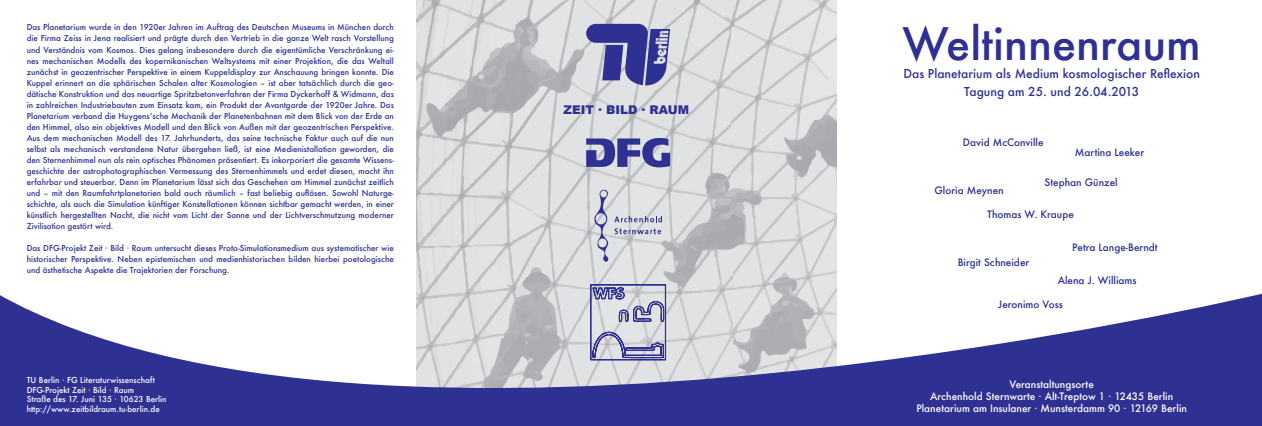
<style>
.page{position:relative;width:1262px;height:426px;background:#fff}
.page>*{position:absolute;margin:0;border:0;box-sizing:border-box;transform-origin:0 0}
.t1{font:500 43.7px "Futura";color:#2e3092}
.t2{font:500 12px/18px "Futura";color:#2e3092;text-align:center}
.t3{font:900 12px "Arial";color:#2e3092}
.t4{font:500 10px "Futura";color:#2e3092}
.t5{font:500 10px/12px "Futura";color:#fff;text-align:center}
.t6{font:500 8px/11px "Futura";color:#2e3092;text-align:justify}
.t7{font:500 8px/9.6px "Futura";color:#fff}
</style>
<div class="page">
<img style="left:417px;top:0;width:419px;height:293px">
<svg style="left:0;top:293px;width:1261px;height:132px;fill:#2e3092"></svg>
<svg style="left:592px;top:187px;width:70px;height:75px;background:#cfd0da"></svg>
<svg style="left:586px;top:138px;width:84px;height:29px;background:#6c6ead"></svg>
<svg style="left:590px;top:284px;width:76px;height:76px;background:#afb0cb"></svg>
<svg style="left:586px;top:24px;width:84px;height:61px;background:#6d6ead"></svg>
<p class="t6" style="left:27px;top:22px;width:369px">Das Planetarium wurde in den 1920er Jahren im Auftrag des Deutschen Museums in München durch die Firma Zeiss in Jena realisiert und prägte durch den Vertrieb in die ganze Welt rasch Vorstellung und Verständnis vom Kosmos. Dies gelang insbesondere durch die eigentümliche Verschränkung ei&shy;nes mechanischen Modells des kopernikanischen Weltsystems mit einer Projektion, die das Weltall zunächst in geozentrischer Perspektive in einem Kuppeldisplay zur Anschauung bringen konnte. Die Kuppel erinnert an die sphärischen Schalen alter Kosmologien – ist aber tatsächlich durch die geo&shy;dätische Konstruktion und das neuartige Spritzbetonverfahren der Firma Dyckerhoff &amp; Widmann, das in zahlreichen Industriebauten zum Einsatz kam, ein Produkt der Avantgarde der 1920er Jahre. Das Planetarium verband die Huygensʼsche Mechanik der Planetenbahnen mit dem Blick von der Erde an den Himmel, also ein objektives Modell und den Blick von Außen mit der geozentrischen Perspektive.<br>Aus dem mechanischen Modell des 17. Jahrhunderts, das seine technische Faktur auch auf die nun selbst als mechanisch verstandene Natur übergehen ließ, ist eine Medienistallation geworden, die den Sternenhimmel nun als rein optisches Phänomen präsentiert. Es inkorporiert die gesamte Wissens&shy;geschichte der astrophotographischen Vermessung des Sternenhimmels und erdet diesen, macht ihn erfahrbar und steuerbar. Denn im Planetarium lässt sich das Geschehen am Himmel zunächst zeitlich und – mit den Raumfahrtplanetarien bald auch räumlich – fast beliebig auflösen. Sowohl Naturge&shy;schichte, als auch die Simulation künftiger Konstellationen können sichtbar gemacht werden, in einer künstlich hergestellten Nacht, die nicht vom Licht der Sonne und der Lichtverschmutzung moderner Zivilisation gestört wird.</p>
<p class="t6" style="left:27px;top:242px;width:369px">Das DFG-Projekt Zeit · Bild · Raum untersucht dieses Proto-Simulationsmedium aus systematischer wie historischer Perspektive. Neben epistemischen und medienhistorischen bilden hierbei poetologische und ästhetische Aspekte die Trajektorien der Forschung.</p>
<p class="t7" style="left:27px;top:374px;width:141px">TU Berlin · FG Literaturwissenschaft DFG-Projekt Zeit · Bild · Raum<br>Straße des 17. Juni 135 · 10623 Berlin http://www.zeitbildraum.tu-berlin.de</p>
<p class="t3" style="left:563px;top:101px;width:127px">ZEIT · BILD · RAUM</p>
<p class="t1" style="left:902px;top:14px;width:300px">Weltinnenraum</p>
<p class="t2" style="left:903px;top:64px;width:298px">Das Planetarium als Medium kosmologischer Reflexion<br>Tagung am 25. und 26.04.2013</p>
<p class="t4" style="left:962px;top:135px;width:82px">David McConville</p>
<p class="t4" style="left:1074px;top:145px;width:71px">Martina Leeker</p>
<p class="t4" style="left:1044px;top:175px;width:75px">Stephan Günzel</p>
<p class="t4" style="left:934px;top:183px;width:71px">Gloria Meynen</p>
<p class="t4" style="left:987px;top:207px;width:88px">Thomas W. Kraupe</p>
<p class="t4" style="left:957px;top:255px;width:73px">Birgit Schneider</p>
<p class="t4" style="left:1057px;top:273px;width:80px">Alena J. Williams</p>
<p class="t4" style="left:998px;top:296px;width:66px">Jeronimo Voss</p>
<p class="t4" style="left:1072px;top:240px;width:87px">Petra Lange-Berndt</p>
<p class="t5" style="left:916px;top:377px;width:272px">Veranstaltungsorte<br>Archenhold Sternwarte · Alt-Treptow 1 · 12435 Berlin<br>Planetarium am Insulaner · Munsterdamm 90 · 12169 Berlin</p>
</div>
